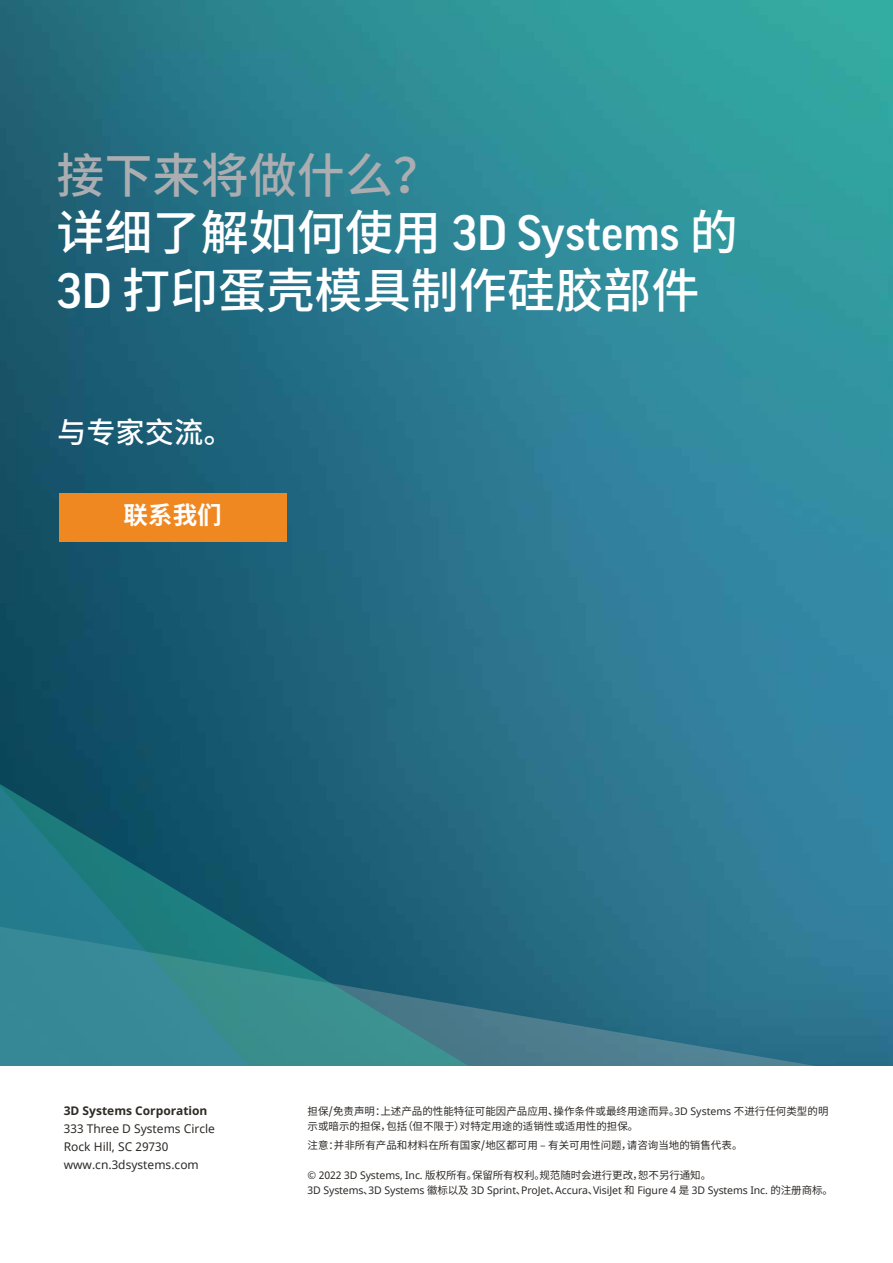
<style>
.page{position:relative;width:893px;height:1263px;background:#fff}
.page>*{position:absolute;margin:0;border:0;box-sizing:border-box;transform-origin:0 0}
.t1{font:500 48px/57.6px "Noto Sans CJ Ksc";color:#fff}
.t2{font:500 29.25px "Noto Sans CJ Ksc";color:#fff}
.t3{font:700 24.45px "Noto Sans CJ Ksc";color:#fff}
.t4{font:12px/18px "Noto Sans";color:#2d2a27}
.t5{font:700 12px "Noto Sans";color:#2d2a27}
.t6{font:10.5px/15px "Noto Sans CJ Ksc";color:#2d2a27}
.t7{font:10.5px "Noto Sans";letter-spacing:-.01em;color:#2d2a27}
.s1{color:#abadb0}
.s2{font-family:"Good Pro"}
.s3{font-family:"Noto Sans"}
.s4{font-family:"Noto Sans CJ Ksc"}
</style>
<div class="page">
<img style="left:0;top:0;width:893px;height:1065px">
<svg style="left:469px;top:855px;width:348px;height:210px;background:#2f738a"></svg>
<svg style="left:248px;top:758px;width:221px;height:307px;background:#24697c"></svg>
<svg style="left:0;top:758px;width:248px;height:307px;background:#237281"></svg>
<div style="left:60px;top:493px;width:227px;height:48px;background:#f08821"></div>
<h1 class="t1" style="left:56px;top:147px;width:683px"><span class="s1">接下来将做什么？<br></span>详细了解如何使用 <span class="s2">3D Systems</span> 的<br><span class="s2">3D</span> 打印蛋壳模具制作硅胶部件</h1>
<h2 class="t2" style="left:57px;top:416px;width:177px">与专家交流。</h2>
<h3 class="t3" style="left:124px;top:501px;width:100px">联系我们</h3>
<p class="t5" style="left:64px;top:1102px;width:145px">3D Systems Corporation</p>
<p class="t4" style="left:64px;top:1119px;width:153px">333 Three D Systems Circle<br>Rock Hill, SC 29730 www.cn.3dsystems.com</p>
<p class="t6" style="left:308px;top:1103px;width:522px">担保<span class="s3">/</span>免责声明：上述产品的性能特征可能因产品应用、操作条件或最终用途而异。<span class="s3">3D Systems</span> 不进行任何类型的明示或暗示的担保，包括（但不限于）对特定用途的适销性或适用性的担保。</p>
<p class="t6" style="left:308px;top:1138px;width:436px">注意：并非所有产品和材料在所有国家<span class="s3">/</span>地区都可用 – 有关可用性问题，请咨询当地的销售代表。</p>
<p class="t6" style="left:308px;top:1168px;width:405px">© <span class="s3">2022 3D Systems, Inc.</span> 版权所有。保留所有权利。规范随时会进行更改，恕不另行通知。</p>
<p class="t7" style="left:308px;top:1183px;width:527px">3D Systems<span class="s4">、</span>3D Systems <span class="s4">徽标以及</span> 3D Sprint<span class="s4">、</span>ProJet<span class="s4">、</span>Accura<span class="s4">、</span>VisiJet <span class="s4">和</span> Figure 4 <span class="s4">是</span> 3D Systems Inc. <span class="s4">的注册商标。</span></p>
</div>
